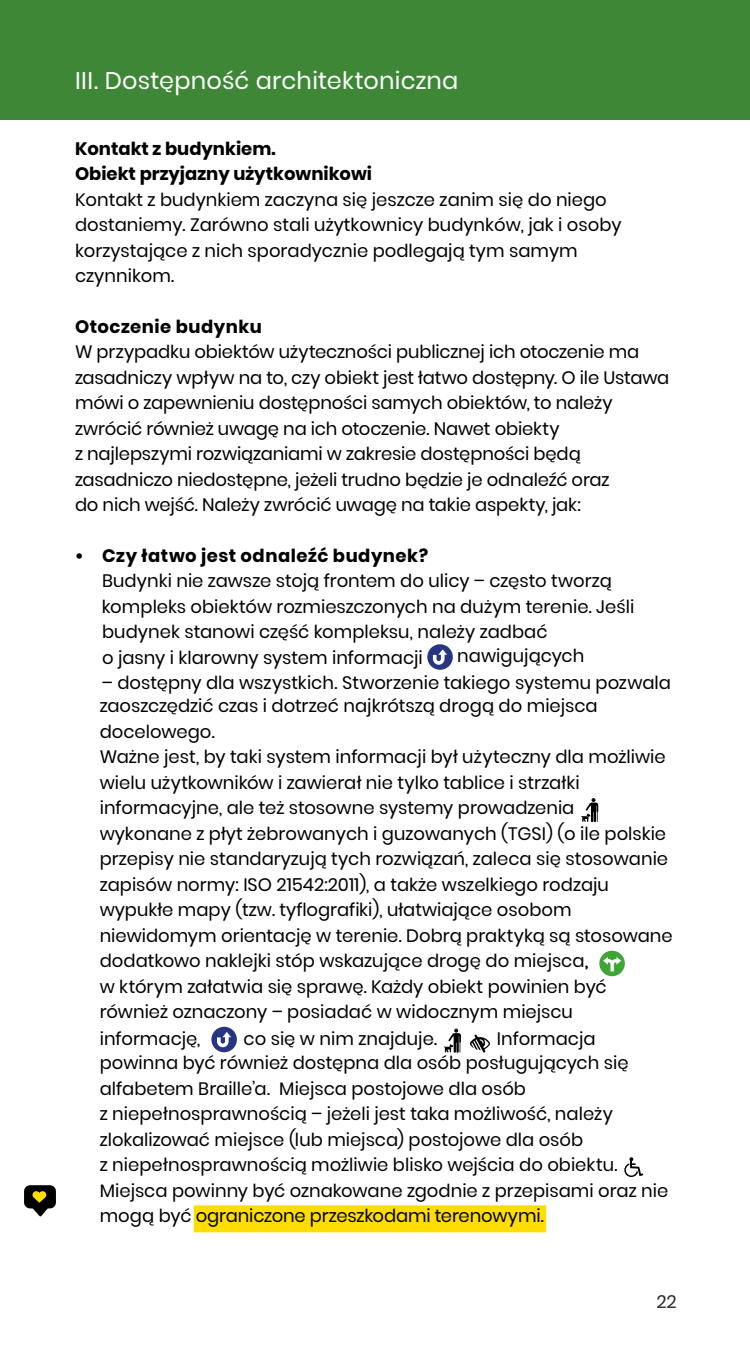
<style>
.page{position:relative;width:750px;height:1350px;background:#fff}
.page>*{position:absolute;margin:0;border:0;box-sizing:border-box;transform-origin:0 0}
.t1{font:24px "Poppins";color:#fff}
.t2{font:18px/25.5px "Poppins";color:#000}
.t3{font:700 18px "Poppins";letter-spacing:.03em;color:#000}
.t4{font:18px "Poppins";color:#282827}
.s1{font-weight:700}
</style>
<div class="page">
<div style="left:194px;top:1205px;width:352px;height:27px;background:#fd0"></div>
<div style="left:0;top:0;width:750px;height:120px;background:#3e8737"></div>
<div style="left:427px;top:644px;width:26px;height:26px;background:#283583;border-radius:50%"></div>
<svg style="left:433px;top:649px;width:14px;height:16px"></svg>
<div style="left:599px;top:951px;width:26px;height:25px;background:#3fa535;border-radius:50%"></div>
<svg style="left:603px;top:957px;width:18px;height:14px"></svg>
<div style="left:211px;top:1027px;width:26px;height:25px;background:#283583;border-radius:50%"></div>
<svg style="left:217px;top:1032px;width:14px;height:15px"></svg>
<svg style="left:581px;top:798px;width:17px;height:24px"></svg>
<svg style="left:444px;top:1029px;width:17px;height:24px"></svg>
<svg style="left:470px;top:1035px;width:20px;height:18px"></svg>
<svg style="left:624px;top:1157px;width:19px;height:20px"></svg>
<svg style="left:24px;top:1185px;width:32px;height:32px"></svg>
<p class="t1" style="left:75px;top:67px;width:385px">III. Dostępność architektoniczna</p>
<p class="t2" style="left:75px;top:136px;width:548px"><span class="s1">Kontakt z budynkiem.<br>Obiekt przyjazny użytkownikowi<br></span>Kontakt z budynkiem zaczyna się jeszcze zanim się do niego dostaniemy. Zarówno stali użytkownicy budynków, jak i osoby korzystające z nich sporadycznie podlegają tym samym czynnikom.</p>
<h4 class="t3" style="left:75px;top:316px;width:188px">Otoczenie budynku</h4>
<p class="t2" style="left:75px;top:339px;width:596px">W przypadku obiektów użyteczności publicznej ich otoczenie ma zasadniczy wpływ na to, czy obiekt jest łatwo dostępny. O ile Ustawa mówi o zapewnieniu dostępności samych obiektów, to należy zwrócić również uwagę na ich otoczenie. Nawet obiekty<br>z najlepszymi rozwiązaniami w zakresie dostępności będą zasadniczo niedostępne, jeżeli trudno będzie je odnaleźć oraz<br>do nich wejść. Należy zwrócić uwagę na takie aspekty, jak:</p>
<h5 class="t3" style="left:75px;top:545px;width:355px">• Czy łatwo jest odnaleźć budynek?</h5>
<p class="t2" style="left:102px;top:568px;width:534px">Budynki nie zawsze stoją frontem do ulicy – często tworzą kompleks obiektów rozmieszczonych na dużym terenie. Jeśli budynek stanowi część kompleksu, należy zadbać<br>o jasny i klarowny system informacji</p>
<p class="t2" style="left:457px;top:643px;width:129px">nawigujących</p>
<p class="t2" style="left:100px;top:672px;width:573px;line-height:23.1px">– dostępny dla wszystkich. Stworzenie takiego systemu pozwala zaoszczędzić czas i dotrzeć najkrótszą drogą do miejsca</p>
<p class="t2" style="left:100px;top:719px;width:117px">docelowego.</p>
<p class="t2" style="left:100px;top:745px;width:568px">Ważne jest, by taki system informacji był użyteczny dla możliwie</p>
<p class="t2" style="left:100px;top:770px;width:482px">wielu użytkowników i zawierał nie tylko tablice i strzałki</p>
<p class="t2" style="left:100px;top:796px;width:476px">informacyjne, ale też stosowne systemy prowadzenia</p>
<p class="t2" style="left:100px;top:821px;width:568px">wykonane z płyt żebrowanych i guzowanych (TGSI) (o ile polskie</p>
<p class="t2" style="left:100px;top:847px;width:570px">przepisy nie standaryzują tych rozwiązań, zaleca się stosowanie</p>
<p class="t2" style="left:100px;top:872px;width:511px">zapisów normy: ISO 21542:2011), a także wszelkiego rodzaju</p>
<p class="t2" style="left:100px;top:898px;width:473px">wypukłe mapy (tzw. tyflografiki), ułatwiające osobom</p>
<p class="t2" style="left:100px;top:923px;width:574px">niewidomym orientację w terenie. Dobrą praktyką są stosowane</p>
<p class="t2" style="left:100px;top:948px;width:490px">dodatkowo naklejki stóp wskazujące drogę do miejsca,</p>
<p class="t2" style="left:100px;top:974px;width:509px">w którym załatwia się sprawę. Każdy obiekt powinien być</p>
<p class="t2" style="left:100px;top:999px;width:475px">również oznaczony – posiadać w widocznym miejscu</p>
<p class="t2" style="left:497px;top:1026px;width:100px">Informacja</p>
<p class="t2" style="left:100px;top:1050px;width:530px">powinna być również dostępna dla osób posługujących się alfabetem Braille’a. Miejsca postojowe dla osób<br>z niepełnosprawnością – jeżeli jest taka możliwość, należy zlokalizować miejsce (lub miejsca) postojowe dla osób<br>z niepełnosprawnością możliwie blisko wejścia do obiektu.</p>
<p class="t2" style="left:100px;top:1026px;width:102px">informację,</p>
<p class="t2" style="left:244px;top:1026px;width:195px">co się w nim znajduje.</p>
<p class="t2" style="left:100px;top:1178px;width:570px">Miejsca powinny być oznakowane zgodnie z przepisami oraz nie mogą być ograniczone przeszkodami terenowymi.</p>
<p class="t4" style="left:657px;top:1291px;width:22px">22</p>
</div>
